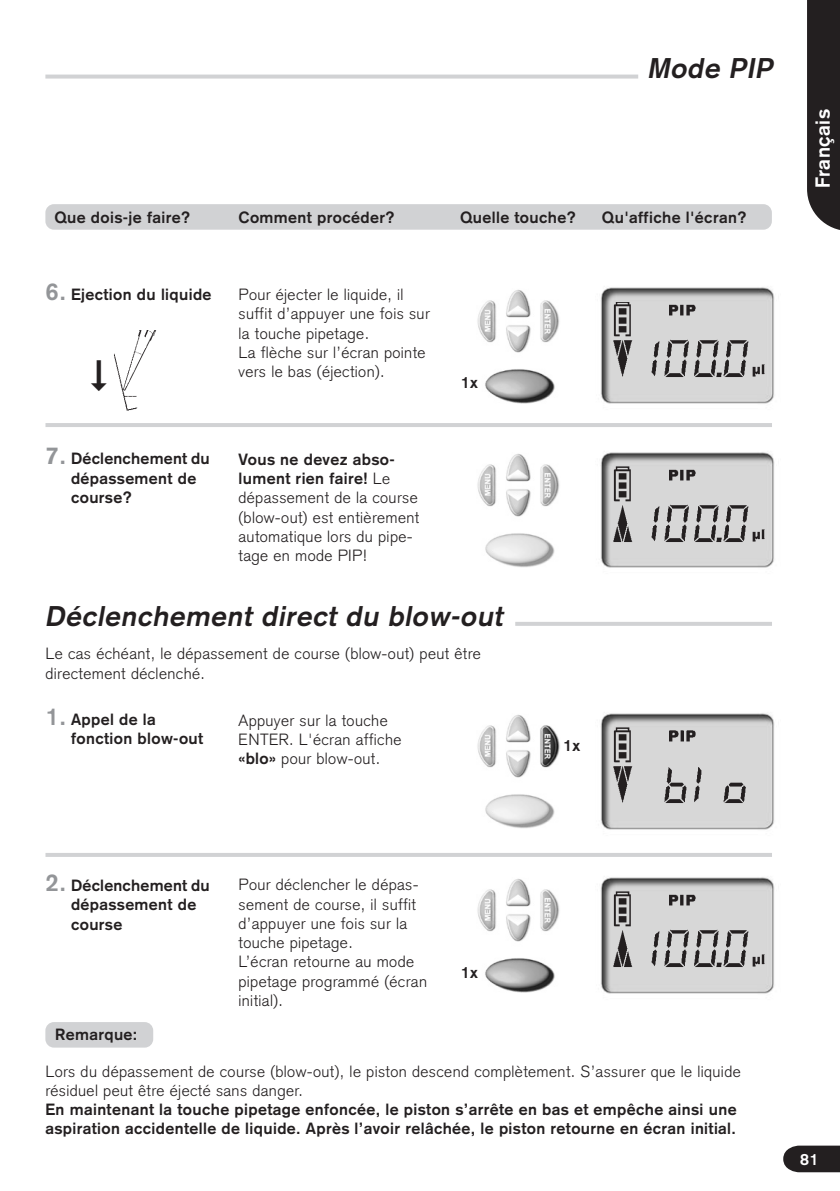
<style>
.page{position:relative;width:840px;height:1191px;background:#fff}
.page>*{position:absolute;margin:0;border:0;box-sizing:border-box;transform-origin:0 0}
.t1{font:italic 700 28px "Akzidenz Grotesk";color:#231f20}
.t2{font:700 20px "Akzidenz Grotesk";letter-spacing:.025em;color:#fff}
.t3{font:300 16px/19.2px "Akzidenz Grotesk";letter-spacing:.025em;color:#231f20}
.t4{font:700 16px/19.2px "Akzidenz Grotesk";letter-spacing:.025em;color:#231f20}
.t5{font:700 16px "Akzidenz Grotesk";color:#fff}
.s1{font-size:24px;color:#939598}
.s2{font-weight:700}
</style>
<div class="page">
<img style="left:477px;top:454px;width:83px;height:113px">
<img style="left:600px;top:287px;width:175px;height:117px">
<img style="left:613px;top:302px;width:154px;height:90px">
<img style="left:600px;top:452px;width:175px;height:116px">
<img style="left:613px;top:467px;width:154px;height:89px">
<img style="left:477px;top:290px;width:83px;height:114px">
<img style="left:600px;top:713px;width:175px;height:117px">
<img style="left:613px;top:728px;width:154px;height:90px">
<img style="left:477px;top:715px;width:83px;height:113px">
<img style="left:477px;top:879px;width:83px;height:114px">
<img style="left:600px;top:877px;width:175px;height:117px">
<img style="left:613px;top:892px;width:154px;height:89px">
<img style="left:114px;top:330px;width:43px;height:80px">
<svg style="left:807px;top:0;width:32px;height:230px;background:#2d292a"></svg>
<svg style="left:783px;top:1145px;width:56px;height:27px;background:#353132"></svg>
<hr style="left:45px;top:423px;width:726px;height:4px;background:#d1d2d4">
<svg style="left:45px;top:75px;width:593px;height:4px;background:#d6d6d8"></svg>
<hr style="left:45px;top:853px;width:726px;height:4px;background:#d1d2d4">
<hr style="left:515px;top:622px;width:256px;height:4px;background:#d1d2d4">
<div style="left:45px;top:204px;width:726px;height:26px;background:#d1d2d4;border-radius:9px"></div>
<div style="left:45px;top:1022px;width:108px;height:25px;background:#d1d2d4;border-radius:9px"></div>
<h1 class="t1" style="left:646px;top:52px;width:132px">Mode PIP</h1>
<p class="t4" style="left:54px;top:207px;width:137px">Que dois-je faire?</p>
<p class="t4" style="left:238px;top:207px;width:157px">Comment procéder?</p>
<p class="t4" style="left:459px;top:207px;width:117px">Quelle touche?</p>
<p class="t4" style="left:601px;top:207px;width:146px">Qu'affiche l'écran?</p>
<p class="t4" style="left:45px;top:285px;width:167px"><span class="s1">6.</span> Ejection du liquide</p>
<p class="t4" style="left:71px;top:449px;width:140px;text-indent:-26px"><span class="s1">7.</span> Déclenchement du dépassement de course?</p>
<p class="t3" style="left:238px;top:285px;width:193px">Pour éjecter le liquide, il suffit d’appuyer une fois sur la touche pipetage.<br>La flèche sur l’écran pointe vers le bas (éjection).</p>
<p class="t3" style="left:238px;top:450px;width:182px"><span class="s2">Vous ne devez abso&shy;lument rien faire!</span> Le dépassement de la course (blow-out) est entièrement automatique lors du pipe&shy;tage en mode PIP!</p>
<p class="t4" style="left:460px;top:373px;width:19px">1x</p>
<h1 class="t1" style="left:45px;top:599px;width:464px">Déclenchement direct du blow-out</h1>
<p class="t3" style="left:45px;top:644px;width:436px">Le cas échéant, le dépassement de course (blow-out) peut être directement déclenché.</p>
<p class="t4" style="left:71px;top:710px;width:134px;text-indent:-26px"><span class="s1">1.</span> Appel de la fonction blow-out</p>
<p class="t3" style="left:238px;top:710px;width:164px">Appuyer sur la touche<br>ENTER. L'écran affiche <span class="s2">«blo»</span> pour blow-out.</p>
<p class="t4" style="left:562px;top:735px;width:19px">1x</p>
<p class="t2" style="left:810px;top:188px;width:81px;rotate:-90deg">Français</p>
<p class="t4" style="left:71px;top:875px;width:140px;text-indent:-26px"><span class="s1">2.</span> Déclenchement du dépassement de course</p>
<p class="t4" style="left:55px;top:1025px;width:84px">Remarque:</p>
<p class="t3" style="left:238px;top:875px;width:190px">Pour déclencher le dépas&shy;sement de course, il suffit d’appuyer une fois sur la touche pipetage.<br>L’écran retourne au mode pipetage programmé (écran initial).</p>
<p class="t4" style="left:460px;top:962px;width:19px">1x</p>
<p class="t3" style="left:45px;top:1061px;width:696px">Lors du dépassement de course (blow-out), le piston descend complètement. S’assurer que le liquide résiduel peut être éjecté sans danger.</p>
<p class="t4" style="left:45px;top:1099px;width:692px">En maintenant la touche pipetage enfoncée, le piston s’arrête en bas et empêche ainsi une aspiration accidentelle de liquide. Après l’avoir relâchée, le piston retourne en écran initial.</p>
<p class="t5" style="left:799px;top:1150px;width:20px">81</p>
</div>
